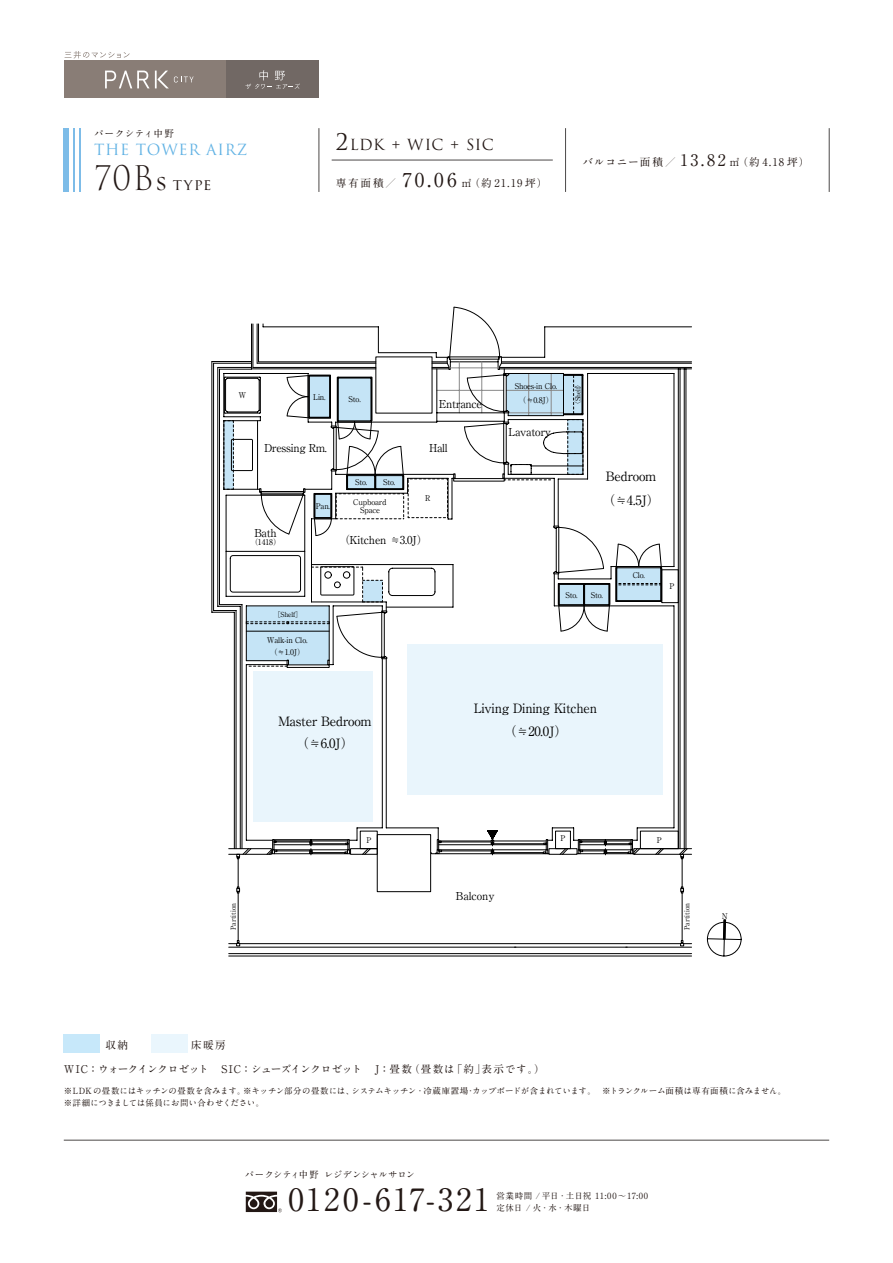
<style>
.page{position:relative;width:893px;height:1263px;background:#fff}
.page>*{position:absolute;margin:0;border:0;box-sizing:border-box;transform-origin:0 0}
.t1{font:700 30.9px "A1 Mincho Std";letter-spacing:.08em;color:#231815}
.t2{font:15.3px "Trajan Pro 3";color:#231815}
.t3{font:15px "Trajan Pro 3";letter-spacing:.05em;color:#61b2e4}
.t4{font:14.85px "Trajan Pro 3";letter-spacing:.02em;color:#231815}
.t5{font:12.9px/22.5px "Ryumin Pro Regular 90 msp RKSJ H";letter-spacing:-.025em;color:#000;text-align:center}
.t6{font:10.95px "Ryumin Pro Regular 90 msp RKSJ H";letter-spacing:-.025em;color:#000}
.t7{font:10.95px "Ryumin Pro Regular 90 msp RKSJ H";color:#000}
.t8{font:700 10.65px "A1 Mincho Std";letter-spacing:-.02em;color:#231815}
.t9{font:700 10.65px "A1 Mincho Std";letter-spacing:.095em;color:#231815}
.t10{font:700 10.65px "A1 Mincho Std";letter-spacing:.165em;color:#231815}
.t11{font:700 10.65px "A1 Mincho Std";letter-spacing:.065em;color:#231815}
.t12{font:700 9.6px "A1 Mincho Std";letter-spacing:.065em;color:#231815}
.t13{font:700 9.3px "A1 Mincho Std";letter-spacing:-.02em;color:#231815}
.t14{font:700 8.55px/12px "A1 Mincho Std";letter-spacing:-.005em;color:#231815}
.t15{font:700 8.55px/12px "A1 Mincho Std";letter-spacing:.045em;color:#231815}
.t16{font:7.8px/7.9px "Ryumin Pro Regular 90 msp RKSJ H";letter-spacing:-.02em;color:#000;text-align:center}
.t17{font:6.9px "Ryumin Pro Regular 90 msp RKSJ H";letter-spacing:.005em;color:#000}
.s1{font-weight:300;font-size:33px}
.s2{font-family:"Cormorant Infant";font-weight:300;font-size:33px}
.s3{font-size:22.35px}
.s4{font-size:19.2px}
.s5{font-size:15.9px}
</style>
<div class="page">
<hr style="left:64px;top:1140px;width:765px;height:1px;background:#4c4948">
<div style="left:226px;top:61px;width:93px;height:37px;background:#716864"></div>
<div style="left:64px;top:61px;width:162px;height:37px;background:#897d76"></div>
<svg style="left:65px;top:51px;width:65px;height:7px"></svg>
<svg style="left:105px;top:71px;width:89px;height:17px"></svg>
<svg style="left:245px;top:70px;width:55px;height:19px"></svg>
<div style="left:64px;top:1034px;width:36px;height:18px;background:#c7e8fa"></div>
<div style="left:151px;top:1034px;width:36px;height:18px;background:#eaf6fd"></div>
<svg style="left:246px;top:1191px;width:36px;height:21px"></svg>
<hr style="left:332px;top:160px;width:221px;height:1px;background:#4c4948">
<div style="left:64px;top:128px;width:5px;height:64px;background:#7dbce8"></div>
<hr style="left:73px;top:128px;width:2px;height:64px;background:#7dbce8">
<hr style="left:79px;top:128px;width:2px;height:64px;background:#7dbce8">
<hr style="left:319px;top:128px;width:1px;height:64px;background:#4c4948">
<hr style="left:565px;top:128px;width:1px;height:64px;background:#4c4948">
<hr style="left:829px;top:128px;width:1px;height:64px;background:#4c4948">
<hr style="left:229px;top:953px;width:463px;height:1px;background:#000">
<hr style="left:229px;top:947px;width:463px;height:1px;background:#000">
<hr style="left:240px;top:943px;width:441px;height:1px;background:#000">
<hr style="left:229px;top:956px;width:463px;height:1px;background:#000">
<svg style="left:680px;top:940px;width:12px;height:6px"></svg>
<hr style="left:682px;top:893px;width:1px;height:47px;background:#000">
<svg style="left:229px;top:940px;width:11px;height:6px"></svg>
<hr style="left:238px;top:893px;width:1px;height:47px;background:#000">
<svg style="left:212px;top:307px;width:480px;height:586px"></svg>
<hr style="left:274px;top:841px;width:74px;height:1px;background:#000">
<hr style="left:274px;top:844px;width:74px;height:1px;background:#000">
<hr style="left:274px;top:839px;width:74px;height:1px;background:#000">
<svg style="left:707px;top:919px;width:34px;height:37px"></svg>
<p class="t12" style="left:94px;top:125px;width:81px">パークシティ中野</p>
<h3 class="t3" style="left:94px;top:139px;width:155px">THE TOWER AIRZ</h3>
<h2 class="t2" style="left:94px;top:174px;width:119px"><span class="s1">70B</span><span class="s2">s</span> type</h2>
<h3 class="t4" style="left:336px;top:134px;width:159px"><span class="s3">2</span>LDK + WIC + SIC</h3>
<p class="t10" style="left:336px;top:175px;width:213px">専有面積／ <span class="s4">70.06</span> ㎡（約21.19坪）</p>
<p class="t9" style="left:583px;top:153px;width:228px">バルコニー面積／ <span class="s5">13.82</span> ㎡（約4.18 坪）</p>
<p class="t16" style="left:238px;top:391px;width:9px">W</p>
<p class="t16" style="left:313px;top:392px;width:14px">Lin.</p>
<p class="t6" style="left:264px;top:439px;width:64px">Dressing Rm.</p>
<p class="t6" style="left:254px;top:524px;width:24px">Bath</p>
<p class="t16" style="left:250px;top:537px;width:32px">（1418）</p>
<p class="t16" style="left:316px;top:501px;width:16px">Pan.</p>
<p class="t16" style="left:349px;top:395px;width:14px">Sto.</p>
<p class="t16" style="left:355px;top:478px;width:14px">Sto.</p>
<p class="t16" style="left:383px;top:478px;width:14px">Sto.</p>
<p class="t16" style="left:353px;top:498px;width:35px">Cupboard<br>Space</p>
<p class="t6" style="left:439px;top:396px;width:45px">Entrance</p>
<p class="t6" style="left:429px;top:440px;width:20px">Hall</p>
<p class="t16" style="left:425px;top:494px;width:7px">R</p>
<p class="t6" style="left:339px;top:532px;width:90px">（Kitchen ≒3.0J）</p>
<p class="t17" style="left:274px;top:609px;width:30px">［Shelf］</p>
<p class="t16" style="left:267px;top:635px;width:42px">Walk-in Clo.</p>
<p class="t16" style="left:270px;top:647px;width:37px">（≒1.0J）</p>
<p class="t16" style="left:515px;top:382px;width:44px">Shoes-in Clo.</p>
<p class="t16" style="left:518px;top:396px;width:37px">（≒0.8J）</p>
<p class="t6" style="left:508px;top:423px;width:44px">Lavatory</p>
<p class="t17" style="left:572px;top:408px;width:29px;rotate:-90deg">〈Shelf〉</p>
<h3 class="t5" style="left:602px;top:463px;width:59px;line-height:24.2px;text-align:left">Bedroom（≒4.5J）</h3>
<p class="t16" style="left:565px;top:590px;width:14px">Sto.</p>
<p class="t16" style="left:591px;top:590px;width:14px">Sto.</p>
<p class="t16" style="left:633px;top:571px;width:14px">Clo.</p>
<p class="t16" style="left:670px;top:582px;width:6px">P</p>
<h3 class="t5" style="left:278px;top:709px;width:95px">Master Bedroom（≒6.0J）</h3>
<h3 class="t5" style="left:474px;top:696px;width:125px">Living Dining Kitchen（≒20.0J）</h3>
<p class="t16" style="left:366px;top:835px;width:6px">P</p>
<p class="t16" style="left:561px;top:834px;width:6px">P</p>
<p class="t16" style="left:657px;top:835px;width:6px">P</p>
<p class="t7" style="left:456px;top:887px;width:41px">Balcony</p>
<p class="t17" style="left:228px;top:930px;width:29px;rotate:-90deg">Partition</p>
<p class="t17" style="left:682px;top:930px;width:29px;rotate:-90deg">Partition</p>
<p class="t11" style="left:105px;top:1036px;width:36px">収納　</p>
<p class="t11" style="left:191px;top:1036px;width:36px">床暖房</p>
<p class="t8" style="left:64px;top:1060px;width:483px">WIC：ウォークインクロゼット　SIC：シューズインクロゼット　J：畳数（畳数は「約」表示です。）</p>
<p class="t14" style="left:64px;top:1084px;width:724px">※LDKの畳数にはキッチンの畳数を含みます。※キッチン部分の畳数には、システムキッチン・冷蔵庫置場･カップボードが含まれています。 ※トランクルーム面積は専有面積に含みません。※詳細につきましては係員にお問い合わせください。</p>
<p class="t13" style="left:245px;top:1167px;width:172px">パークシティ中野レジデンシャルサロン</p>
<h1 class="t1" style="left:289px;top:1175px;width:202px">0120-617-321</h1>
<p class="t15" style="left:497px;top:1189px;width:153px">営業時間 / 平日・土日祝 11:00～17:00定休日 / 火・水・木曜日</p>
</div>
